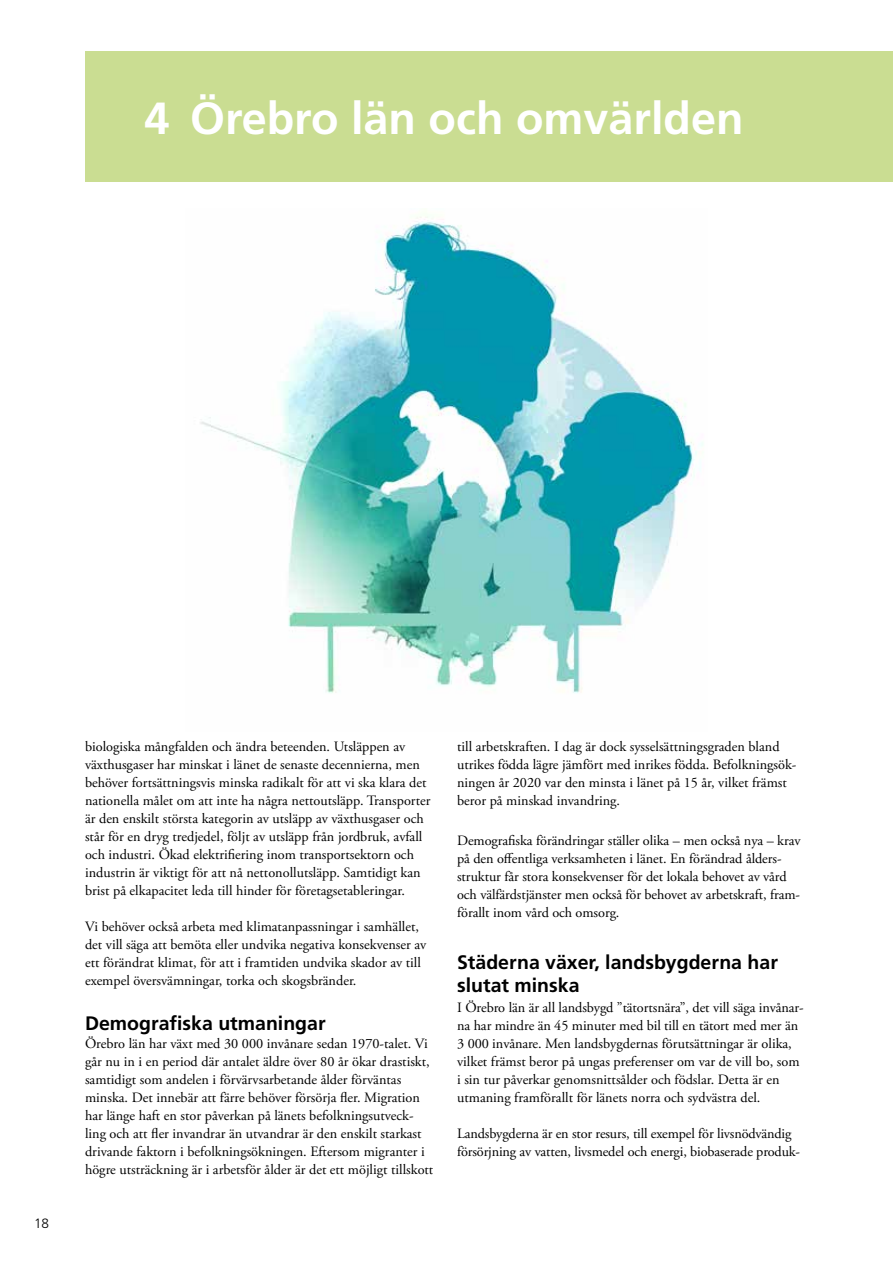
<style>
.page{position:relative;width:893px;height:1263px;background:#fff}
.page>*{position:absolute;margin:0;border:0;box-sizing:border-box;transform-origin:0 0}
.Rubrik_1{font:700 45px "Frutiger LT Std";color:#fff}
.Rubrik_2{font:700 19.5px/22.5px "Frutiger LT Std";color:#000}
.Brödtext{font:700 19.5px "Frutiger LT Std";color:#000}
.Brödtext-2{font:14.25px/18px "Adobe Garamond Pro";color:#000}
.t1{font:300 13.5px "Frutiger LT Std";color:#000}
</style>
<div class="page">
<div style="left:85px;top:52px;width:808px;height:130px;background:#cadd92"></div>
<img style="left:200px;top:216px;width:503px;height:477px">
<p class="Rubrik_1" style="left:145px;top:92px;width:600px">4 Örebro län och omvärlden</p>
<p class="t1" style="left:34px;top:1216px;width:17px">18</p>
<p class="Brödtext-2" style="left:85px;top:738px;width:347px">biologiska mångfalden och ändra beteenden. Utsläppen av växthusgaser har minskat i länet de senaste decennierna, men behöver fortsättningsvis minska radikalt för att vi ska klara det nationella målet om att inte ha några nettoutsläpp. Transporter är den enskilt största kategorin av utsläpp av växthusgaser och står för en dryg tredjedel, följt av utsläpp från jordbruk, avfall och industri. Ökad elektrifiering inom transportsektorn och industrin är viktigt för att nå nettonollutsläpp. Samtidigt kan brist på elkapacitet leda till hinder för företagsetableringar.</p>
<p class="Brödtext-2" style="left:85px;top:918px;width:343px">Vi behöver också arbeta med klimatanpassningar i samhället, det vill säga att bemöta eller undvika negativa konsekvenser av ett förändrat klimat, för att i framtiden undvika skador av till exempel översvämningar, torka och skogsbränder.</p>
<p class="Brödtext" style="left:85px;top:1012px;width:242px">Demografiska utmaningar</p>
<p class="Brödtext-2" style="left:85px;top:1035px;width:350px">Örebro län har växt med 30 000 invånare sedan 1970-talet. Vi går nu in i en period där antalet äldre över 80 år ökar drastiskt, samtidigt som andelen i förvärvsarbetande ålder förväntas minska. Det innebär att färre behöver försörja fler. Migration har länge haft en stor påverkan på länets befolkningsutveck&shy;ling och att fler invandrar än utvandrar är den enskilt starkast drivande faktorn i befolkningsökningen. Eftersom migranter i högre utsträckning är i arbetsför ålder är det ett möjligt tillskott</p>
<p class="Brödtext-2" style="left:457px;top:738px;width:341px">till arbetskraften. I dag är dock sysselsättningsgraden bland utrikes födda lägre jämfört med inrikes födda. Befolkningsök&shy;ningen år 2020 var den minsta i länet på 15 år, vilket främst beror på minskad invandring.</p>
<p class="Brödtext-2" style="left:457px;top:832px;width:345px">Demografiska förändringar ställer olika – men också nya – krav på den offentliga verksamheten i länet. En förändrad ålders&shy;struktur får stora konsekvenser för det lokala behovet av vård och välfärdstjänster men också för behovet av arbetskraft, fram&shy;förallt inom vård och omsorg.</p>
<p class="Rubrik_2" style="left:457px;top:951px;width:322px">Städerna växer, landsbygderna har slutat minska</p>
<p class="Brödtext-2" style="left:457px;top:999px;width:348px">I Örebro län är all landsbygd ”tätortsnära”, det vill säga invånar&shy;na har mindre än 45 minuter med bil till en tätort med mer än 3 000 invånare. Men landsbygdernas förutsättningar är olika, vilket främst beror på ungas preferenser om var de vill bo, som i sin tur påverkar genomsnittsålder och födslar. Detta är en utmaning framförallt för länets norra och sydvästra del.</p>
<p class="Brödtext-2" style="left:457px;top:1125px;width:336px">Landsbygderna är en stor resurs, till exempel för livsnödvändig</p>
<p class="Brödtext-2" style="left:457px;top:1143px;width:342px">försörjning av vatten, livsmedel och energi, biobaserade produk--</p>
</div>
